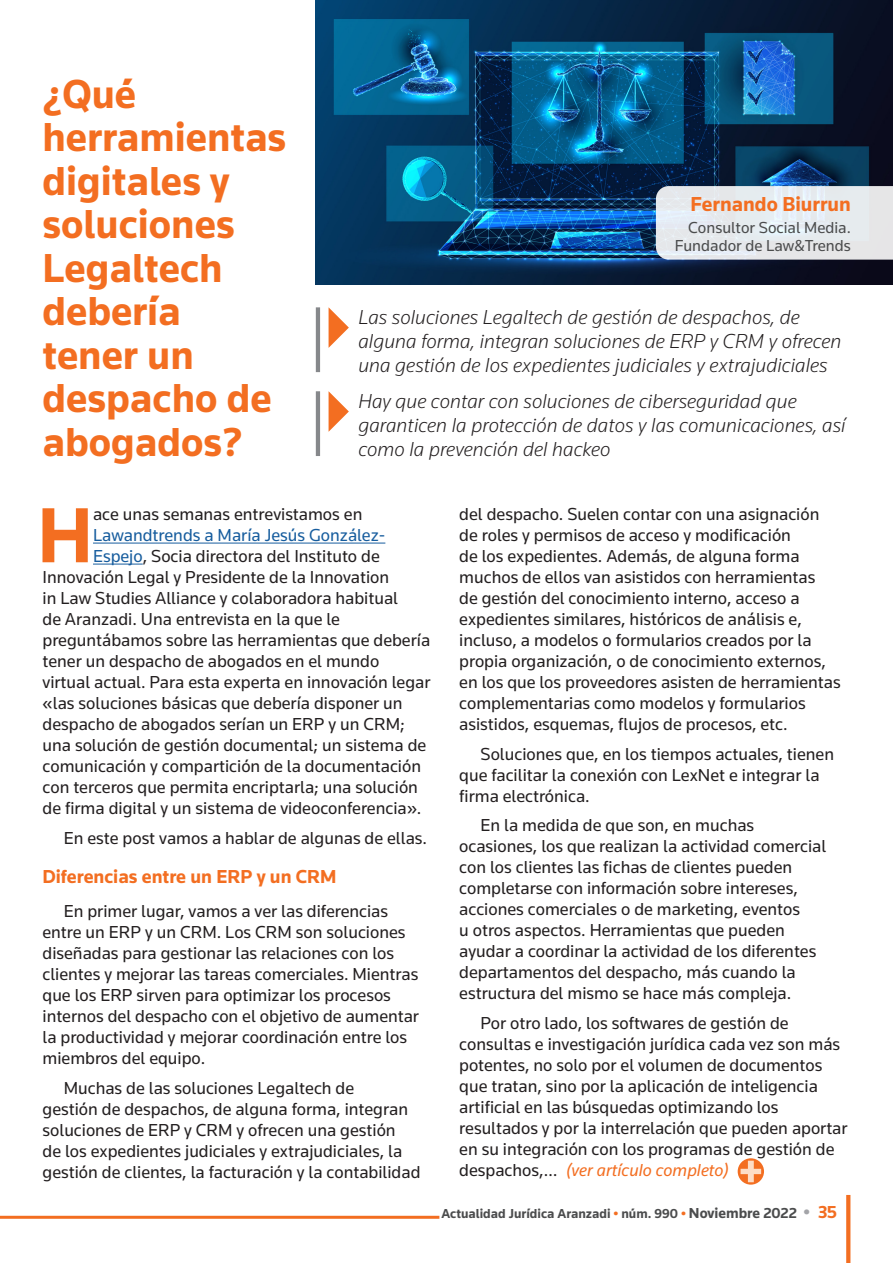
<style>
.page{position:relative;width:893px;height:1263px;background:#fff}
.page>*{position:absolute;margin:0;border:0;box-sizing:border-box;transform-origin:0 0}
.pri_parrafo{font:700 81px "Knowledge";color:#f36e21}
.titulo{font:700 42px/43.5px "Knowledge";color:#f36e21}
.bocata{font:italic 300 21px/24px "Knowledge";color:#231f20}
.autor{font:700 21px "Knowledge";color:#f36e21}
.ladillo{font:700 19.5px "Knowledge";color:#f36e21}
.parrafo{font:18px/21px "Knowledge";color:#231f20}
.pri_parrafo-2{font:18px "Knowledge";color:#231f20}
.pri_parrafo-3{font:18px "Knowledge";color:#175d9e}
.parrafo-2{font:italic 18px "Knowledge";color:#f36e21}
.cargo{font:16.5px/18px "Knowledge";color:#4b4c4d;text-align:right}
.t1{font:700 13.5px "Knowledge";color:#4b4c4d}
.s1{color:#175d9e}
.s2{font-size:15px}
.s3{font-size:18px;color:#f36e21}
</style>
<div class="page">
<svg style="left:846px;top:1195px;width:4px;height:68px"></svg>
<hr style="left:0;top:1216px;width:439px;height:3px;background:#f36e21">
<hr style="left:316px;top:307px;width:4px;height:65px;background:#86888b">
<svg style="left:329px;top:308px;width:20px;height:40px"></svg>
<hr style="left:316px;top:391px;width:4px;height:65px;background:#86888b">
<svg style="left:329px;top:391px;width:20px;height:41px"></svg>
<hr style="left:93px;top:543px;width:292px;height:1px;background:#175d9e">
<hr style="left:93px;top:564px;width:50px;height:1px;background:#175d9e">
<img style="left:316px;top:0;width:577px;height:285px">
<svg style="left:656px;top:186px;width:237px;height:74px;background:#e3e8ec"></svg>
<svg style="left:738px;top:1158px;width:26px;height:26px"></svg>
<svg style="left:740px;top:1161px;width:21px;height:21px"></svg>
<p class="titulo" style="left:43px;top:71px;width:245px">¿Qué herramientas digitales y soluciones<br>Legaltech debería tener un despacho de abogados?</p>
<p class="autor" style="left:691px;top:191px;width:162px">Fernando Biurrun</p>
<p class="cargo" style="left:675px;top:218px;width:178px">Consultor Social Media.<br>Fundador de Law&amp;Trends</p>
<p class="bocata" style="left:358px;top:304px;width:485px">Las soluciones Legaltech de gestión de despachos, de alguna forma, integran soluciones de ERP y CRM y ofrecen una gestión de los expedientes judiciales y extrajudiciales</p>
<p class="bocata" style="left:358px;top:388px;width:489px">Hay que contar con soluciones de ciberseguridad que garanticen la protección de datos y las comunicaciones, así como la prevención del hackeo</p>
<p class="pri_parrafo" style="left:37px;top:485px;width:57px">H</p>
<p class="pri_parrafo-2" style="left:93px;top:503px;width:271px">ace unas semanas entrevistamos en</p>
<p class="pri_parrafo-3" style="left:93px;top:524px;width:294px">Lawandtrends a María Jesús González-</p>
<p class="pri_parrafo-2" style="left:93px;top:545px;width:288px"><span class="s1">Espejo</span>, Socia directora del Instituto de</p>
<p class="pri_parrafo-2" style="left:43px;top:566px;width:348px">Innovación Legal y Presidente de la Innovation</p>
<p class="pri_parrafo-2" style="left:43px;top:587px;width:357px">in Law Studies Alliance y colaboradora habitual</p>
<p class="pri_parrafo-2" style="left:43px;top:608px;width:299px">de Aranzadi. Una entrevista en la que le</p>
<p class="pri_parrafo-2" style="left:43px;top:629px;width:389px">preguntábamos sobre las herramientas que debería</p>
<p class="pri_parrafo-2" style="left:43px;top:650px;width:338px">tener un despacho de abogados en el mundo</p>
<p class="pri_parrafo-2" style="left:43px;top:671px;width:390px">virtual actual. Para esta experta en innovación legar</p>
<p class="pri_parrafo-2" style="left:43px;top:692px;width:362px">«las soluciones básicas que debería disponer un</p>
<p class="pri_parrafo-2" style="left:43px;top:713px;width:364px">despacho de abogados serían un ERP y un CRM;</p>
<p class="pri_parrafo-2" style="left:43px;top:734px;width:385px">una solución de gestión documental; un sistema de</p>
<p class="pri_parrafo-2" style="left:43px;top:755px;width:380px">comunicación y compartición de la documentación</p>
<p class="pri_parrafo-2" style="left:43px;top:776px;width:377px">con terceros que permita encriptarla; una solución</p>
<p class="pri_parrafo-2" style="left:43px;top:797px;width:380px">de firma digital y un sistema de videoconferencia».</p>
<p class="parrafo" style="left:64px;top:827px;width:365px">En este post vamos a hablar de algunas de ellas.</p>
<p class="ladillo" style="left:43px;top:865px;width:296px">Diferencias entre un ERP y un CRM</p>
<p class="parrafo" style="left:43px;top:900px;width:378px;text-indent:21px">En primer lugar, vamos a ver las diferencias entre un ERP y un CRM. Los CRM son soluciones diseñadas para gestionar las relaciones con los clientes y mejorar las tareas comerciales. Mientras que los ERP sirven para optimizar los procesos internos del despacho con el objetivo de aumentar la productividad y mejorar coordinación entre los miembros del equipo.</p>
<p class="parrafo" style="left:43px;top:1077px;width:379px;text-indent:21px">Muchas de las soluciones Legaltech de<br>gestión de despachos, de alguna forma, integran soluciones de ERP y CRM y ofrecen una gestión<br>de los expedientes judiciales y extrajudiciales, la gestión de clientes, la facturación y la contabilidad</p>
<p class="parrafo" style="left:459px;top:503px;width:383px">del despacho. Suelen contar con una asignación de roles y permisos de acceso y modificación<br>de los expedientes. Además, de alguna forma muchos de ellos van asistidos con herramientas<br>de gestión del conocimiento interno, acceso a expedientes similares, históricos de análisis e, incluso, a modelos o formularios creados por la propia organización, o de conocimiento externos, en los que los proveedores asisten de herramientas complementarias como modelos y formularios asistidos, esquemas, flujos de procesos, etc.</p>
<p class="parrafo" style="left:459px;top:743px;width:376px;text-indent:21px">Soluciones que, en los tiempos actuales, tienen que facilitar la conexión con LexNet e integrar la firma electrónica.</p>
<p class="parrafo" style="left:459px;top:814px;width:369px;text-indent:21px">En la medida de que son, en muchas ocasiones, los que realizan la actividad comercial con los clientes las fichas de clientes pueden completarse con información sobre intereses, acciones comerciales o de marketing, eventos<br>u otros aspectos. Herramientas que pueden ayudar a coordinar la actividad de los diferentes departamentos del despacho, más cuando la estructura del mismo se hace más compleja.</p>
<p class="parrafo" style="left:459px;top:1012px;width:390px;text-indent:21px">Por otro lado, los softwares de gestión de consultas e investigación jurídica cada vez son más potentes, no solo por el volumen de documentos que tratan, sino por la aplicación de inteligencia artificial en las búsquedas optimizando los resultados y por la interrelación que pueden aportar en su integración con los programas de gestión de despachos,…</p>
<p class="parrafo-2" style="left:566px;top:1159px;width:164px">(ver artículo completo)</p>
<p class="t1" style="left:441px;top:1205px;width:397px">Actualidad Jurídica Aranzadi núm. 990 <span class="s2">Noviembre 2022</span> <span class="s3">35</span></p>
</div>
